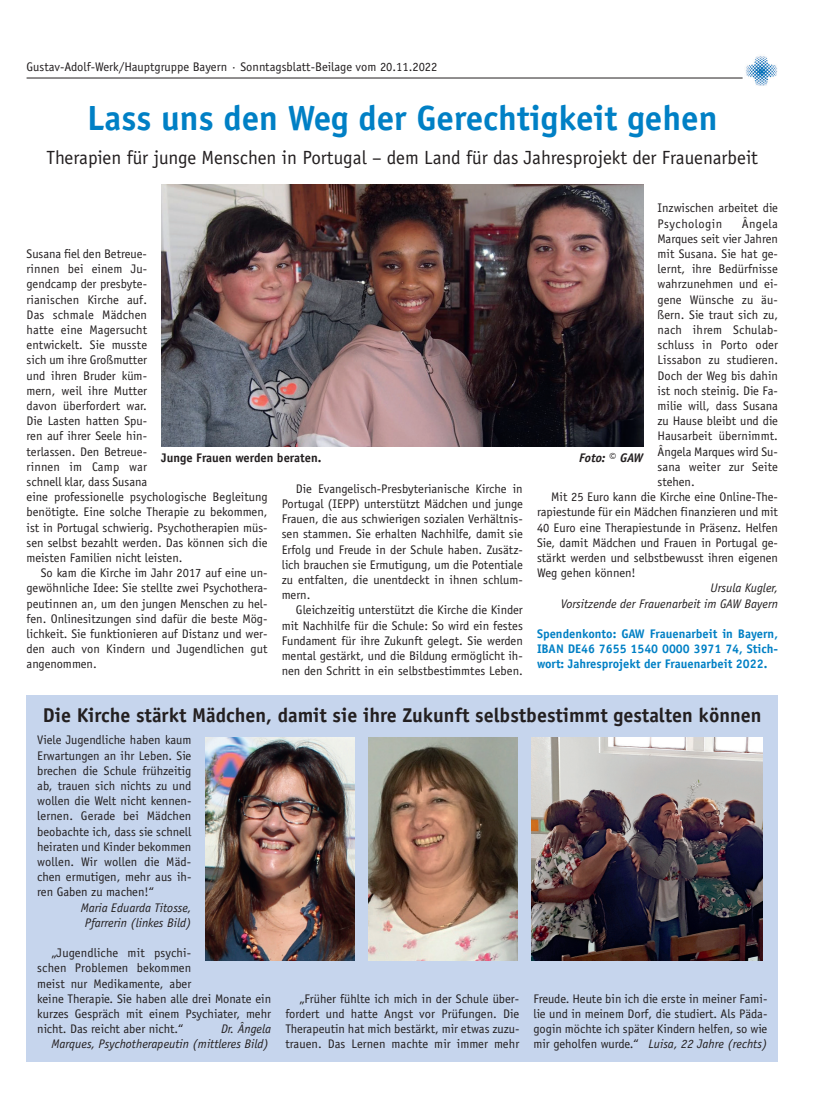
<style>
.page{position:relative;width:833px;height:1117px;background:#fff}
.page>*{position:absolute;margin:0;border:0;box-sizing:border-box;transform-origin:0 0}
.t1{font:700 35px "Officina Sans";color:#0080c5}
.t2{font:700 20px "Officina Sans";color:#231f20}
.t3{font:19.12px "Officina Sans";color:#231f20}
.t4{font:12.5px/15.2px "Officina Sans";color:#231f20;text-align:justify}
.t5{font:italic 12.5px/15.1px "Officina Sans";color:#231f20;text-align:right}
.t6{font:700 12.5px/15.1px "Officina Sans";color:#0080c5;text-align:justify}
.t7{font:700 12.5px "Officina Sans";color:#231f20}
.t8{font:italic 700 12.5px "Officina Sans";letter-spacing:-.02em;color:#231f20}
.s1{font-weight:400;font-style:normal;font-size:13.12px}
.s2{font-style:italic}
</style>
<div class="page">
<hr style="left:27px;top:78px;width:715px;height:1px;background:#231f20">
<img style="left:746px;top:56px;width:32px;height:30px">
<img style="left:161px;top:184px;width:482px;height:262px">
<div style="left:27px;top:695px;width:751px;height:366px;background:#c6d5ed"></div>
<img style="left:206px;top:737px;width:148px;height:223px">
<img style="left:369px;top:737px;width:148px;height:223px">
<img style="left:531px;top:737px;width:231px;height:223px">
<p class="t4" style="left:27px;top:59px;width:412px">Gustav-Adolf-Werk/Hauptgruppe Bayern · Sonntagsblatt-Beilage vom 20.11.2022</p>
<h1 class="t1" style="left:87px;top:97px;width:632px">Lass uns den Weg der Gerechtigkeit gehen</h1>
<h3 class="t3" style="left:47px;top:147px;width:713px">Therapien für junge Menschen in Portugal – dem Land für das Jahresprojekt der Frauenarbeit</h3>
<p class="t4" style="left:657px;top:200px;width:122px">Inzwischen arbeitet die<br>Psychologin</p>
<p class="t4" style="left:741px;top:216px;width:38px">Ângela</p>
<p class="t4" style="left:657px;top:231px;width:122px">Marques seit vier Jahren</p>
<p class="t4" style="left:657px;top:246px;width:122px">mit Susana. Sie hat ge-</p>
<p class="t4" style="left:657px;top:261px;width:122px">lernt, ihre Bedürfnisse</p>
<p class="t4" style="left:657px;top:276px;width:122px">wahrzunehmen und ei-</p>
<p class="t4" style="left:657px;top:292px;width:122px">gene Wünsche zu äu-</p>
<p class="t4" style="left:657px;top:307px;width:122px">ßern. Sie traut sich zu,</p>
<p class="t4" style="left:657px;top:322px;width:122px">nach ihrem Schulab-</p>
<p class="t4" style="left:657px;top:337px;width:122px">schluss in Porto oder</p>
<p class="t4" style="left:657px;top:352px;width:122px">Lissabon zu studieren.</p>
<p class="t4" style="left:657px;top:367px;width:122px">Doch der Weg bis dahin</p>
<p class="t4" style="left:657px;top:383px;width:122px">ist noch steinig. Die Fa-</p>
<p class="t4" style="left:657px;top:398px;width:122px">milie will, dass Susana</p>
<p class="t4" style="left:657px;top:413px;width:122px">zu Hause bleibt und die</p>
<p class="t4" style="left:657px;top:428px;width:122px">Hausarbeit übernimmt.</p>
<p class="t4" style="left:657px;top:443px;width:122px">Ângela Marques wird Su-</p>
<p class="t4" style="left:657px;top:459px;width:122px">sana weiter zur Seite</p>
<p class="t4" style="left:657px;top:474px;width:39px">stehen.</p>
<p class="t4" style="left:551px;top:489px;width:228px">Mit 25 Euro kann die Kirche eine Online-The-</p>
<p class="t4" style="left:537px;top:504px;width:242px">rapiestunde für ein Mädchen finanzieren und mit</p>
<p class="t4" style="left:537px;top:519px;width:242px">40 Euro eine Therapiestunde in Präsenz. Helfen</p>
<p class="t4" style="left:537px;top:535px;width:242px">Sie, damit Mädchen und Frauen in Portugal ge-</p>
<p class="t4" style="left:537px;top:550px;width:242px">stärkt werden und selbstbewusst ihren eigenen</p>
<p class="t4" style="left:537px;top:565px;width:100px">Weg gehen können!</p>
<p class="t5" style="left:561px;top:580px;width:219px">Ursula Kugler,<br>Vorsitzende der Frauenarbeit im GAW Bayern</p>
<p class="t6" style="left:537px;top:626px;width:242px">Spendenkonto: GAW Frauenarbeit in Bayern, IBAN DE46 7655 1540 0000 3971 74, Stich&shy;wort: Jahresprojekt der Frauenarbeit 2022.</p>
<p class="t4" style="left:27px;top:246px;width:243px;text-align:left">Susana fiel den Betreue-<br>rinnen bei einem Ju-<br>gendcamp der presbyte-<br>rianischen Kirche auf.<br>Das schmale Mädchen<br>hatte eine Magersucht<br>entwickelt. Sie musste<br>sich um ihre Großmutter<br>und ihren Bruder küm-<br>mern, weil ihre Mutter<br>davon überfordert war.<br>Die Lasten hatten Spu-<br>ren auf ihrer Seele hin-<br>terlassen. Den Betreue-<br>rinnen im Camp war<br>schnell klar, dass Susana<br>eine professionelle psychologische Begleitung benötigte. Eine solche Therapie zu bekommen, ist in Portugal schwierig. Psychotherapien müs&shy;sen selbst bezahlt werden. Das können sich die meisten Familien nicht leisten.</p>
<p class="t4" style="left:27px;top:565px;width:242px;text-indent:14px">So kam die Kirche im Jahr 2017 auf eine un&shy;gewöhnliche Idee: Sie stellte zwei Psychothera&shy;peutinnen an, um den jungen Menschen zu hel&shy;fen. Onlinesitzungen sind dafür die beste Mög&shy;lichkeit. Sie funktionieren auf Distanz und wer&shy;den auch von Kindern und Jugendlichen gut angenommen.</p>
<p class="t7" style="left:161px;top:450px;width:162px">Junge Frauen werden beraten.</p>
<p class="t8" style="left:579px;top:450px;width:66px">Foto: <span class="s1">©</span> GAW</p>
<p class="t4" style="left:282px;top:480px;width:242px;text-indent:14px">Die Evangelisch-Presbyterianische Kirche in Portugal (IEPP) unterstützt Mädchen und junge Frauen, die aus schwierigen sozialen Verhältnis&shy;sen stammen. Sie erhalten Nachhilfe, damit sie Erfolg und Freude in der Schule haben. Zusätz&shy;lich brauchen sie Ermutigung, um die Potentiale zu entfalten, die unentdeckt in ihnen schlum&shy;mern.</p>
<p class="t4" style="left:282px;top:602px;width:242px;text-indent:14px">Gleichzeitig unterstützt die Kirche die Kinder mit Nachhilfe für die Schule: So wird ein festes Fundament für ihre Zukunft gelegt. Sie werden mental gestärkt, und die Bildung ermöglicht ih&shy;nen den Schritt in ein selbstbestimmtes Leben.</p>
<h2 class="t2" style="left:43px;top:702px;width:720px">Die Kirche stärkt Mädchen, damit sie ihre Zukunft selbstbestimmt gestalten können</h2>
<p class="t4" style="left:37px;top:732px;width:156px">Viele Jugendliche haben kaum Erwartungen an ihr Leben. Sie brechen die Schule frühzeitig ab, trauen sich nichts zu und wollen die Welt nicht kennen&shy;lernen. Gerade bei Mädchen beobachte ich, dass sie schnell heiraten und Kinder bekommen wollen. Wir wollen die Mäd&shy;chen ermutigen, mehr aus ih&shy;ren Gaben zu machen!“</p>
<p class="t5" style="left:81px;top:899px;width:112px;text-align:center">Maria Eduarda Titosse,<br>Pfarrerin (linkes Bild)</p>
<p class="t4" style="left:37px;top:945px;width:235px;text-align:left;text-indent:14px">„Jugendliche mit psychi-<br>schen Problemen bekommen<br>meist nur Medikamente, aber<br>keine Therapie. Sie haben alle drei Monate ein kurzes Gespräch mit einem Psychiater, mehr nicht. Das reicht aber nicht.“</p>
<p class="t4" style="left:285px;top:990px;width:236px;text-indent:14px">„Früher fühlte ich mich in der Schule über&shy;fordert und hatte Angst vor Prüfungen. Die Therapeutin hat mich bestärkt, mir etwas zuzu&shy;trauen. Das Lernen machte mir immer mehr</p>
<p class="t4" style="left:533px;top:990px;width:235px">Freude. Heute bin ich die erste in meiner Fami&shy;lie und in meinem Dorf, die studiert. Als Päda&shy;gogin möchte ich später Kindern helfen, so wie mir geholfen wurde.“ <span class="s2">Luisa, 22 Jahre (rechts)</span></p>
<p class="t5" style="left:51px;top:1021px;width:221px">Dr. Ângela<br>Marques, Psychotherapeutin (mittleres Bild)</p>
</div>
